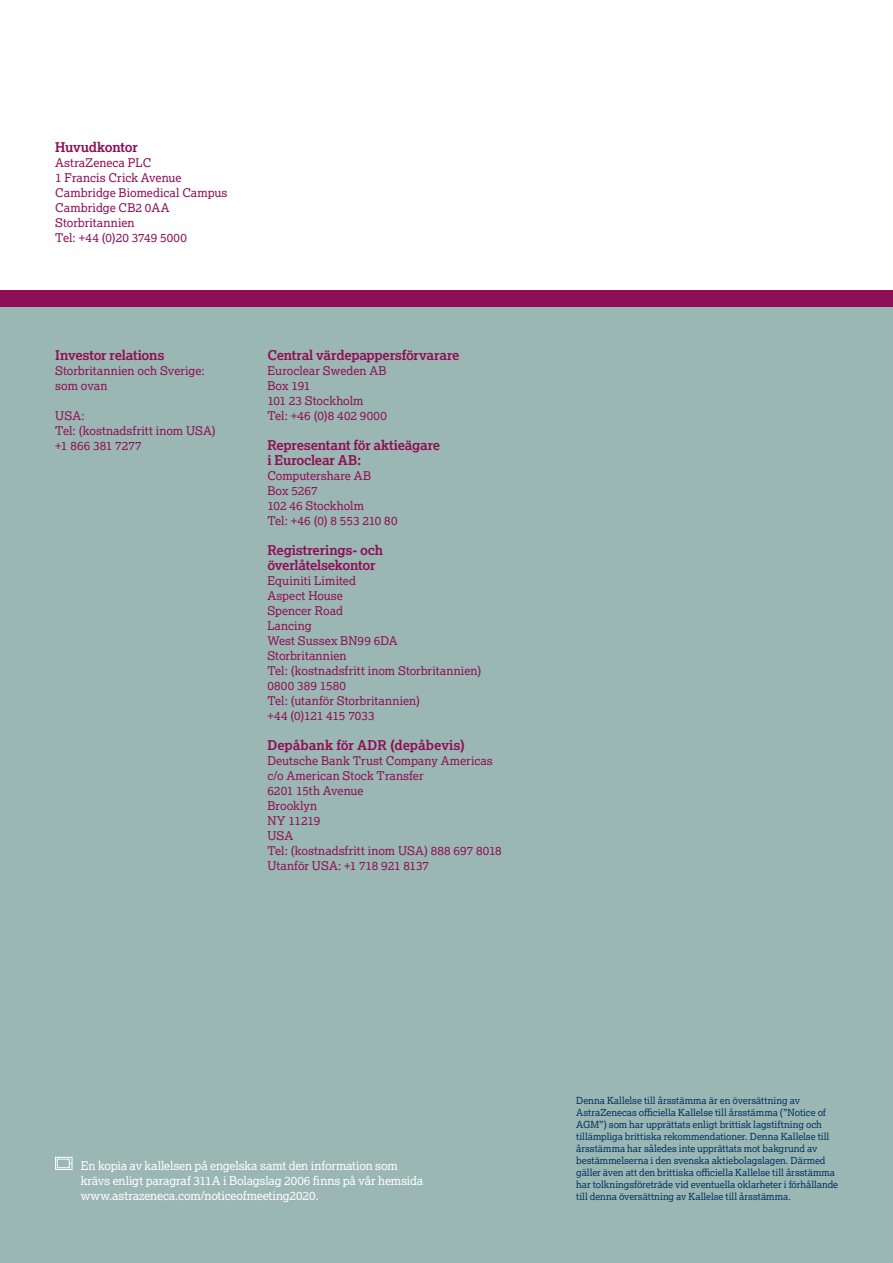
<style>
.page{position:relative;width:893px;height:1263px;background:#fff}
.page>*{position:absolute;margin:0;border:0;box-sizing:border-box;transform-origin:0 0}
._06_Body_Copy_Headin{font:700 13.5px "Lexia";letter-spacing:-.015em;color:#8e0f56}
._06_Body_Copy_Headin-2{font:12px/15px "Lexia";color:#8e0f56}
._10_Picture_or_Graph{font:12px/15px "Lexia";letter-spacing:-.015em;color:#fff}
._06_Body_Copy_Headin-3{font:12px "Lexia";letter-spacing:.025em;color:#8e0f56}
._10_Picture_or_Graph-2{font:9.75px/12px "Lexia";letter-spacing:-.005em;color:#003560}
</style>
<div class="page">
<div style="left:0;top:298px;width:893px;height:965px;background:#9bb7b3"></div>
<div style="left:0;top:290px;width:893px;height:17px;background:#8e0f56"></div>
<div style="left:55px;top:1157px;width:17px;height:13px;border:1px solid #fff"></div>
<div style="left:57px;top:1159px;width:12px;height:9px;border:1px solid #fff"></div>
<p class="_06_Body_Copy_Headin" style="left:55px;top:139px;width:84px">Huvudkontor</p>
<p class="_06_Body_Copy_Headin-2" style="left:55px;top:155px;width:174px">AstraZeneca PLC<br>1 Francis Crick Avenue<br>Cambridge Biomedical Campus<br>Cambridge CB2 0AA<br>Storbritannien<br>Tel: +44 (0)20 3749 5000</p>
<p class="_06_Body_Copy_Headin" style="left:55px;top:346px;width:111px">Investor relations</p>
<p class="_06_Body_Copy_Headin-2" style="left:55px;top:362px;width:151px">Storbritannien och Sverige:</p>
<p class="_06_Body_Copy_Headin-2" style="left:55px;top:377px;width:54px">som ovan</p>
<p class="_06_Body_Copy_Headin-2" style="left:55px;top:407px;width:31px">USA:</p>
<p class="_06_Body_Copy_Headin-2" style="left:55px;top:422px;width:162px">Tel: (kostnadsfritt inom USA)</p>
<p class="_06_Body_Copy_Headin-2" style="left:55px;top:437px;width:88px">+1 866 381 7277</p>
<p class="_06_Body_Copy_Headin" style="left:267px;top:346px;width:194px">Central värdepappersförvarare</p>
<p class="_06_Body_Copy_Headin-2" style="left:267px;top:363px;width:121px">Euroclear Sweden AB</p>
<p class="_06_Body_Copy_Headin-2" style="left:267px;top:378px;width:44px">Box 191</p>
<p class="_06_Body_Copy_Headin-2" style="left:267px;top:393px;width:98px">101 23 Stockholm</p>
<p class="_06_Body_Copy_Headin-3" style="left:267px;top:408px;width:121px">Tel: +46 (0)8 402 9000</p>
<p class="_06_Body_Copy_Headin" style="left:267px;top:436px;width:174px">Representant för aktieägare</p>
<p class="_06_Body_Copy_Headin" style="left:267px;top:451px;width:95px">i Euroclear AB:</p>
<p class="_06_Body_Copy_Headin-2" style="left:267px;top:468px;width:106px">Computershare AB</p>
<p class="_06_Body_Copy_Headin-2" style="left:267px;top:483px;width:52px">Box 5267</p>
<p class="_06_Body_Copy_Headin-2" style="left:267px;top:498px;width:98px">102 46 Stockholm</p>
<p class="_06_Body_Copy_Headin-2" style="left:267px;top:513px;width:132px">Tel: +46 (0) 8 553 210 80</p>
<p class="_06_Body_Copy_Headin" style="left:267px;top:541px;width:117px">Registrerings- och</p>
<p class="_06_Body_Copy_Headin" style="left:267px;top:556px;width:110px">överlåtelsekontor</p>
<p class="_06_Body_Copy_Headin-2" style="left:267px;top:573px;width:90px">Equiniti Limited</p>
<p class="_06_Body_Copy_Headin-2" style="left:267px;top:588px;width:77px">Aspect House</p>
<p class="_06_Body_Copy_Headin-2" style="left:267px;top:603px;width:77px">Spencer Road</p>
<p class="_06_Body_Copy_Headin-2" style="left:267px;top:618px;width:46px">Lancing</p>
<p class="_06_Body_Copy_Headin-2" style="left:267px;top:633px;width:132px">West Sussex BN99 6DA</p>
<p class="_06_Body_Copy_Headin-2" style="left:267px;top:648px;width:81px">Storbritannien</p>
<p class="_06_Body_Copy_Headin-2" style="left:267px;top:663px;width:215px">Tel: (kostnadsfritt inom Storbritannien)</p>
<p class="_06_Body_Copy_Headin-2" style="left:267px;top:678px;width:80px">0800 389 1580</p>
<p class="_06_Body_Copy_Headin-2" style="left:267px;top:693px;width:154px">Tel: (utanför Storbritannien)</p>
<p class="_06_Body_Copy_Headin-2" style="left:267px;top:708px;width:109px">+44 (0)121 415 7033</p>
<p class="_06_Body_Copy_Headin" style="left:267px;top:736px;width:199px">Depåbank för ADR (depåbevis)</p>
<p class="_06_Body_Copy_Headin-2" style="left:267px;top:753px;width:227px">Deutsche Bank Trust Company Americas</p>
<p class="_06_Body_Copy_Headin-2" style="left:267px;top:768px;width:158px">c/o American Stock Transfer</p>
<p class="_06_Body_Copy_Headin-2" style="left:267px;top:783px;width:98px">6201 15th Avenue</p>
<p class="_06_Body_Copy_Headin-2" style="left:267px;top:798px;width:51px">Brooklyn</p>
<p class="_06_Body_Copy_Headin-2" style="left:267px;top:813px;width:54px">NY 11219</p>
<p class="_06_Body_Copy_Headin-2" style="left:267px;top:828px;width:27px">USA</p>
<p class="_06_Body_Copy_Headin-2" style="left:267px;top:843px;width:236px">Tel: (kostnadsfritt inom USA) 888 697 8018</p>
<p class="_06_Body_Copy_Headin-2" style="left:267px;top:858px;width:163px">Utanför USA: +1 718 921 8137</p>
<p class="_10_Picture_or_Graph" style="left:81px;top:1157px;width:344px">En kopia av kallelsen på engelska samt den information som krävs enligt paragraf 311A i Bolagslag 2006 finns på vår hemsida www.astrazeneca.com/noticeofmeeting2020.</p>
<p class="_10_Picture_or_Graph-2" style="left:576px;top:1094px;width:263px">Denna Kallelse till årsstämma är en översättning av AstraZenecas officiella Kallelse till årsstämma (”Notice of AGM”) som har upprättats enligt brittisk lagstiftning och tillämpliga brittiska rekommendationer. Denna Kallelse till årsstämma har således inte upprättats mot bakgrund av bestämmelserna i den svenska aktiebolagslagen. Därmed gäller även att den brittiska officiella Kallelse till årsstämma har tolkningsföreträde vid eventuella oklarheter i förhållande till denna översättning av Kallelse till årsstämma.</p>
</div>
